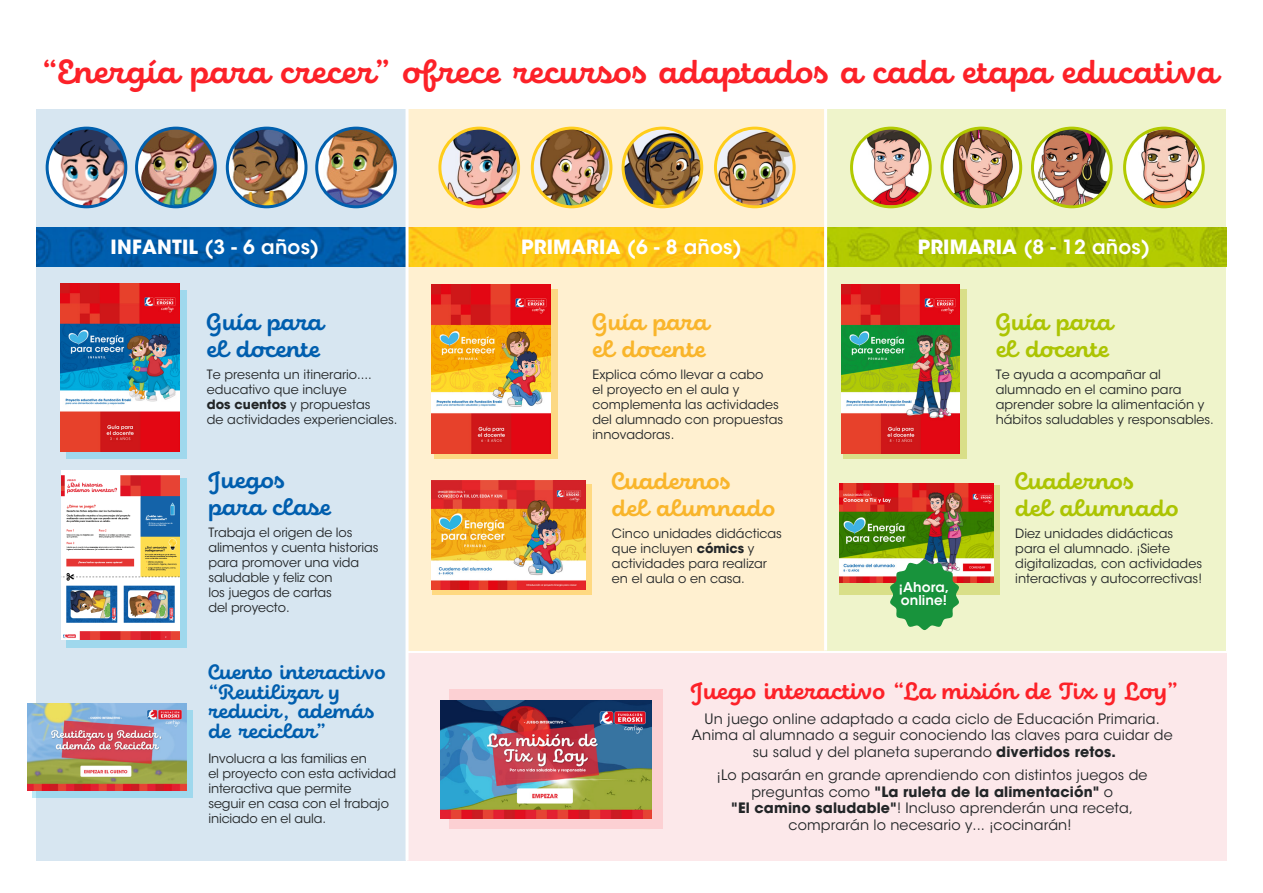
<style>
.page{position:relative;width:1263px;height:893px;background:#fff}
.page>*{position:absolute;margin:0;border:0;box-sizing:border-box;transform-origin:0 0}
.t1{font:700 33.75px "Eldwin Script";color:#fc2128}
.t2{font:700 24px/27px "Eldwin Script";color:#f9b52b}
.t3{font:700 24px/27px "Eldwin Script";color:#acc402}
.t4{font:700 24px "Eldwin Script";color:#fc2128}
.t5{font:700 24px/27px "Eldwin Script";color:#005eae}
.t6{font:700 21px/19.5px "Eldwin Script";color:#005eae}
.t7{font:600 19.5px "ITC Avant Garde Std";letter-spacing:.01em;color:#fff}
.t8{font:14.25px/16.5px "ITC Avant Garde Std";letter-spacing:.01em;color:#222527;text-align:center}
.t9{font:600 13.5px/13.4px "ITC Avant Garde Std";letter-spacing:.005em;color:#fff}
.t10{font:12.75px/15px "ITC Avant Garde Std";color:#222527}
.s1{font-weight:700}
</style>
<div class="page">
<div style="left:405px;top:109px;width:428px;height:541px;background:#fff0d0"></div>
<div style="left:825px;top:109px;width:401px;height:541px;background:#eff4cb"></div>
<div style="left:407px;top:653px;width:819px;height:207px;background:#fce8ea"></div>
<svg style="left:850px;top:127px;width:82px;height:81px"></svg>
<div style="left:36px;top:109px;width:369px;height:751px;background:#d7e6f1"></div>
<img style="left:37px;top:227px;width:1189px;height:39px">
<hr style="left:405px;top:109px;width:3px;height:751px;background:#fff">
<hr style="left:824px;top:109px;width:3px;height:541px;background:#fff">
<img style="left:853px;top:130px;width:76px;height:75px;border-radius:38px">
<svg style="left:940px;top:127px;width:82px;height:81px"></svg>
<img style="left:943px;top:130px;width:76px;height:75px;border-radius:38px">
<svg style="left:1031px;top:127px;width:82px;height:81px"></svg>
<img style="left:1034px;top:130px;width:76px;height:75px;border-radius:38px">
<svg style="left:1123px;top:127px;width:82px;height:81px"></svg>
<img style="left:1126px;top:130px;width:76px;height:75px;border-radius:38px">
<svg style="left:46px;top:127px;width:81px;height:81px"></svg>
<img style="left:49px;top:130px;width:75px;height:75px;border-radius:38px">
<svg style="left:135px;top:127px;width:82px;height:81px"></svg>
<img style="left:138px;top:130px;width:76px;height:75px;border-radius:38px">
<svg style="left:226px;top:127px;width:81px;height:81px"></svg>
<img style="left:229px;top:130px;width:75px;height:75px;border-radius:38px">
<svg style="left:315px;top:127px;width:82px;height:81px"></svg>
<img style="left:318px;top:130px;width:75px;height:75px">
<div style="left:432px;top:485px;width:159px;height:110px;background:linear-gradient(to right,#ffd981,#ffd981)"></div>
<img style="left:431px;top:481px;width:154px;height:109px">
<div style="left:839px;top:485px;width:160px;height:110px;background:#d9df88"></div>
<img style="left:839px;top:483px;width:154px;height:100px">
<div style="left:449px;top:689px;width:213px;height:140px;background:#fcd0d3"></div>
<img style="left:440px;top:700px;width:211px;height:118px">
<svg style="left:890px;top:560px;width:69px;height:70px"></svg>
<svg style="left:438px;top:127px;width:82px;height:81px"></svg>
<img style="left:441px;top:130px;width:76px;height:75px;border-radius:38px">
<svg style="left:531px;top:127px;width:81px;height:81px"></svg>
<img style="left:534px;top:130px;width:75px;height:75px;border-radius:38px">
<svg style="left:621px;top:127px;width:82px;height:81px"></svg>
<img style="left:624px;top:130px;width:76px;height:75px;border-radius:38px">
<svg style="left:714px;top:127px;width:82px;height:81px"></svg>
<img style="left:717px;top:130px;width:76px;height:75px;border-radius:38px">
<div style="left:66px;top:290px;width:120px;height:168px;background:linear-gradient(to right,#9fd8ed,#9fd8ed)"></div>
<img style="left:61px;top:283px;width:119px;height:168px">
<svg style="left:434px;top:289px;width:123px;height:169px;fill:#fcd883"></svg>
<div style="left:843px;top:289px;width:123px;height:169px;background:#d9df88"></div>
<img style="left:431px;top:285px;width:119px;height:168px">
<img style="left:841px;top:285px;width:119px;height:168px">
<div style="left:66px;top:478px;width:120px;height:169px;background:linear-gradient(to right,#9fd8ed,#9fd8ed)"></div>
<img style="left:61px;top:471px;width:119px;height:168px">
<svg style="left:32px;top:710px;width:160px;height:87px"></svg>
<img style="left:27px;top:703px;width:159px;height:88px">
<h1 class="t1" style="left:42px;top:52px;width:1177px">“Energía para crecer” ofrece recursos adaptados a cada etapa educativa</h1>
<h3 class="t7" style="left:111px;top:234px;width:210px"><span class="s1">INFANTIL</span> (3 - 6 años)</h3>
<h3 class="t7" style="left:521px;top:234px;width:222px"><span class="s1">PRIMARIA</span> (6 - 8 años)</h3>
<h3 class="t7" style="left:918px;top:234px;width:234px"><span class="s1">PRIMARIA</span> (8 - 12 años)</h3>
<h2 class="t5" style="left:207px;top:310px;width:118px">Guía para el docente</h2>
<p class="t10" style="left:207px;top:367px;width:192px">Te presenta un itinerario.... educativo que incluye<br><span class="s1">dos cuentos</span> y propuestas<br>de actividades experienciales.</p>
<h2 class="t5" style="left:208px;top:467px;width:124px">Juegos para clase</h2>
<p class="t10" style="left:208px;top:525px;width:172px">Trabaja el origen de los alimentos y cuenta historias para promover una vida saludable y feliz con<br>los juegos de cartas<br>del proyecto.</p>
<h3 class="t6" style="left:208px;top:663px;width:179px">Cuento interactivo “Reutilizar y reducir, además de reciclar”</h3>
<p class="t10" style="left:208px;top:751px;width:189px">Involucra a las familias en<br>el proyecto con esta actividad interactiva que permite<br>seguir en casa con el trabajo iniciado en el aula.</p>
<h2 class="t2" style="left:592px;top:310px;width:118px">Guía para el docente</h2>
<p class="t10" style="left:592px;top:367px;width:192px">Explica cómo llevar a cabo<br>el proyecto en el aula y complementa las actividades del alumnado con propuestas innovadoras.</p>
<h2 class="t2" style="left:612px;top:468px;width:165px">Cuadernos<br>del alumnado</h2>
<p class="t10" style="left:612px;top:526px;width:171px">Cinco unidades didácticas que incluyen <span class="s1">cómics</span> y actividades para realizar en el aula o en casa.</p>
<p class="t9" style="left:899px;top:580px;width:52px">¡Ahora, online!</p>
<h2 class="t3" style="left:996px;top:310px;width:118px">Guía para el docente</h2>
<p class="t10" style="left:996px;top:367px;width:220px">Te ayuda a acompañar al alumnado en el camino para aprender sobre la alimentación y hábitos saludables y responsables.</p>
<h2 class="t3" style="left:1015px;top:468px;width:165px">Cuadernos<br>del alumnado</h2>
<p class="t10" style="left:1015px;top:526px;width:188px">Diez unidades didácticas para el alumnado. ¡Siete digitalizadas, con actividades interactivas y autocorrectivas!</p>
<h2 class="t4" style="left:691px;top:677px;width:489px">Juego interactivo “La misión de Tix y Loy”</h2>
<p class="t8" style="left:692px;top:710px;width:482px">Un juego online adaptado a cada ciclo de Educación Primaria.<br>Anima al alumnado a seguir conociendo las claves para cuidar de su salud y del planeta superando <span class="s1">divertidos retos.</span></p>
<p class="t8" style="left:717px;top:767px;width:432px">¡Lo pasarán en grande aprendiendo con distintos juegos de preguntas como <span class="s1">"La ruleta de la alimentación"</span> o<br><span class="s1">"El camino saludable"</span>! Incluso aprenderán una receta, comprarán lo necesario y... ¡cocinarán!</p>
</div>
